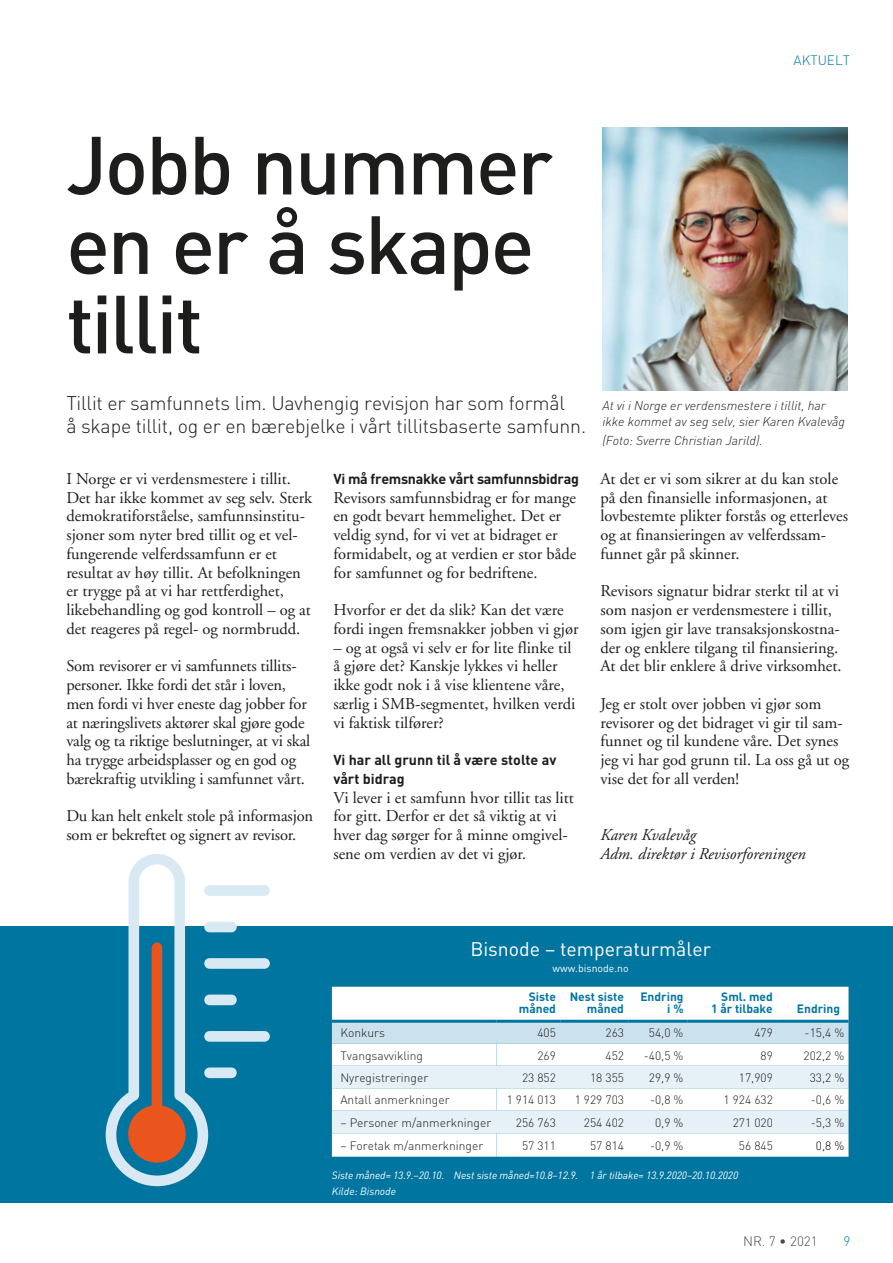
<style>
.page{position:relative;width:893px;height:1263px;background:#fff}
.page>*{position:absolute;margin:0;border:0;box-sizing:border-box;transform-origin:0 0}
.t1{font:500 81px/79.5px "DIN";letter-spacing:-.03em;color:#1d1d1b}
.t2{font:300 19.5px/23.4px "DIN";letter-spacing:-.01em;color:#1d1d1b}
.t3{font:19.5px "DIN";color:#fff}
.t4{font:16.5px/18.8px "Adobe Garamond";color:#1d1d1b}
.t5{font:italic 16.5px/18.8px "Adobe Garamond";color:#1d1d1b}
.t6{font:700 14.25px/18.8px "DIN";color:#1d1d1b}
.t7{font:700 14.25px "DIN";letter-spacing:-.02em;color:#1d1d1b}
.t8{font:300 13.5px "DIN";color:#4a4a49}
.t9{font:300 13.5px "DIN";color:#0075a0}
.t10{font:italic 300 12.75px/15.8px "DIN";color:#1d1d1b}
.t11{font:300 12px "DIN";color:#1d1d1b}
.t12{font:700 12px/12px "DIN";color:#0075a0;text-align:right}
.t13{font:300 12px "DIN";color:#000}
.t14{font:italic 10.5px/16.2px "DIN";letter-spacing:-.01em;color:#fff}
.t15{font:10.5px "DIN";color:#fff}
</style>
<div class="page">
<div style="left:0;top:926px;width:893px;height:276px;background:#0075a0"></div>
<svg style="left:332px;top:987px;width:516px;height:170px;background:#eff5f9"></svg>
<hr style="left:332px;top:1020px;width:164px;height:3px;background:#0075a0">
<hr style="left:496px;top:1020px;width:64px;height:3px;background:#0075a0">
<hr style="left:560px;top:1020px;width:68px;height:3px;background:#0075a0">
<hr style="left:628px;top:1020px;width:60px;height:3px;background:#0075a0">
<hr style="left:688px;top:1020px;width:89px;height:3px;background:#0075a0">
<hr style="left:777px;top:1020px;width:71px;height:3px;background:#0075a0">
<svg style="left:106px;top:854px;width:164px;height:332px"></svg>
<img style="left:602px;top:128px;width:246px;height:262px">
<p class="t9" style="left:794px;top:52px;width:58px">AKTUELT</p>
<h1 class="t1" style="left:66px;top:123px;width:488px">Jobb nummer en er å skape tillit</h1>
<p class="t2" style="left:66px;top:391px;width:521px">Tillit er samfunnets lim. Uavhengig revisjon har som formål<br>å skape tillit, og er en bærebjelke i vårt tillitsbaserte samfunn.</p>
<p class="t4" style="left:66px;top:470px;width:247px">I Norge er vi verdensmestere i tillit.<br>Det har ikke kommet av seg selv. Sterk demokratiforståelse, samfunnsinstitu&shy;sjoner som nyter bred tillit og et vel&shy;fungerende velferdssamfunn er et resultat av høy tillit. At befolkningen er trygge på at vi har rettferdighet, likebehandling og god kontroll – og at det reageres på regel- og normbrudd.</p>
<p class="t4" style="left:66px;top:657px;width:245px">Som revisorer er vi samfunnets tillits&shy;personer. Ikke fordi det står i loven, men fordi vi hver eneste dag jobber for at næringslivets aktører skal gjøre gode valg og ta riktige beslutninger, at vi skal ha trygge arbeidsplasser og en god og bærekraftig utvikling i samfunnet vårt.</p>
<p class="t4" style="left:66px;top:807px;width:248px">Du kan helt enkelt stole på informasjon som er bekreftet og signert av revisor.</p>
<p class="t7" style="left:333px;top:469px;width:247px">Vi må fremsnakke vårt samfunnsbidrag</p>
<p class="t4" style="left:333px;top:488px;width:244px">Revisors samfunnsbidrag er for mange en godt bevart hemmelighet. Det er veldig synd, for vi vet at bidraget er formidabelt, og at verdien er stor både for samfunnet og for bedriftene.</p>
<p class="t4" style="left:333px;top:601px;width:247px">Hvorfor er det da slik? Kan det være fordi ingen fremsnakker jobben vi gjør</p>
<p class="t4" style="left:333px;top:638px;width:243px">– og at også vi selv er for lite flinke til å gjøre det? Kanskje lykkes vi heller ikke godt nok i å vise klientene våre, særlig i SMB-segmentet, hvilken verdi vi faktisk tilfører?</p>
<p class="t6" style="left:333px;top:750px;width:225px">Vi har all grunn til å være stolte av vårt bidrag</p>
<p class="t4" style="left:333px;top:788px;width:242px">Vi lever i et samfunn hvor tillit tas litt for gitt. Derfor er det så viktig at vi hver dag sørger for å minne omgivel&shy;sene om verdien av det vi gjør.</p>
<p class="t10" style="left:602px;top:397px;width:244px">At vi i Norge er verdensmestere i tillit, har ikke kommet av seg selv, sier Karen Kvalevåg</p>
<p class="t10" style="left:602px;top:432px;width:162px">(Foto: Sverre Christian Jarild).</p>
<p class="t4" style="left:600px;top:470px;width:249px">At det er vi som sikrer at du kan stole på den finansielle informasjonen, at lovbestemte plikter forstås og etterleves og at finansieringen av velferdssam&shy;funnet går på skinner.</p>
<p class="t4" style="left:600px;top:582px;width:243px">Revisors signatur bidrar sterkt til at vi som nasjon er verdensmestere i tillit, som igjen gir lave transaksjonskostna&shy;der og enklere tilgang til finansiering.<br>At det blir enklere å drive virksomhet.</p>
<p class="t4" style="left:600px;top:695px;width:250px">Jeg er stolt over jobben vi gjør som revisorer og det bidraget vi gir til sam&shy;funnet og til kundene våre. Det synes jeg vi har god grunn til. La oss gå ut og vise det for all verden!</p>
<p class="t5" style="left:600px;top:826px;width:207px">Karen Kvalevåg<br>Adm. direktør i Revisorforeningen</p>
<p class="t3" style="left:470px;top:937px;width:242px">Bisnode – temperaturmåler</p>
<p class="t15" style="left:552px;top:962px;width:78px">www.bisnode.no</p>
<p class="t12" style="left:519px;top:990px;width:39px">Siste måned</p>
<p class="t12" style="left:570px;top:990px;width:56px">Nest siste måned</p>
<p class="t12" style="left:640px;top:990px;width:45px">Endring i%</p>
<p class="t12" style="left:711px;top:990px;width:63px">Sml. med<br>1 år tilbake</p>
<p class="t12" style="left:797px;top:1002px;width:45px">Endring</p>
<p class="t11" style="left:340px;top:1025px;width:46px">Konkurs</p>
<p class="t11" style="left:537px;top:1025px;width:20px">405</p>
<p class="t11" style="left:605px;top:1025px;width:20px">263</p>
<p class="t11" style="left:649px;top:1025px;width:36px">54,0 %</p>
<p class="t11" style="left:754px;top:1025px;width:20px">479</p>
<p class="t11" style="left:805px;top:1025px;width:41px">-15,4 %</p>
<p class="t11" style="left:340px;top:1048px;width:84px">Tvangsavvikling</p>
<p class="t11" style="left:537px;top:1048px;width:20px">269</p>
<p class="t11" style="left:605px;top:1048px;width:20px">452</p>
<p class="t11" style="left:644px;top:1048px;width:41px">-40,5 %</p>
<p class="t11" style="left:760px;top:1048px;width:14px">89</p>
<p class="t11" style="left:803px;top:1048px;width:42px">202,2 %</p>
<p class="t11" style="left:340px;top:1070px;width:89px">Nyregistreringer</p>
<p class="t11" style="left:522px;top:1070px;width:35px">23 852</p>
<p class="t11" style="left:590px;top:1070px;width:35px">18 355</p>
<p class="t11" style="left:649px;top:1070px;width:36px">29,9 %</p>
<p class="t11" style="left:739px;top:1070px;width:35px">17,909</p>
<p class="t11" style="left:810px;top:1070px;width:36px">33,2 %</p>
<p class="t11" style="left:340px;top:1093px;width:111px">Antall anmerkninger</p>
<p class="t11" style="left:507px;top:1093px;width:51px">1 914 013</p>
<p class="t11" style="left:575px;top:1093px;width:51px">1 929 703</p>
<p class="t11" style="left:650px;top:1093px;width:35px">-0,8 %</p>
<p class="t11" style="left:723px;top:1093px;width:51px">1 924 632</p>
<p class="t11" style="left:811px;top:1093px;width:35px">-0,6 %</p>
<p class="t11" style="left:340px;top:1115px;width:152px">– Personer m/anmerkninger</p>
<p class="t11" style="left:516px;top:1115px;width:42px">256 763</p>
<p class="t11" style="left:584px;top:1115px;width:42px">254 402</p>
<p class="t11" style="left:655px;top:1115px;width:30px">0,9 %</p>
<p class="t11" style="left:733px;top:1115px;width:42px">271 020</p>
<p class="t11" style="left:811px;top:1115px;width:35px">-5,3 %</p>
<p class="t11" style="left:340px;top:1138px;width:144px">– Foretak m/anmerkninger</p>
<p class="t11" style="left:522px;top:1138px;width:35px">57 311</p>
<p class="t11" style="left:590px;top:1138px;width:35px">57 814</p>
<p class="t11" style="left:650px;top:1138px;width:35px">-0,9 %</p>
<p class="t11" style="left:739px;top:1138px;width:35px">56 845</p>
<p class="t13" style="left:816px;top:1138px;width:30px">0,8 %</p>
<p class="t14" style="left:332px;top:1167px;width:408px">Siste måned= 13.9.–20.10. Nest siste måned=10.8–12.9. 1 år tilbake= 13.9.2020–20.10.2020<br>Kilde: Bisnode</p>
<p class="t8" style="left:743px;top:1232px;width:76px">NR. 7 • 2021</p>
<p class="t9" style="left:843px;top:1232px;width:8px">9</p>
</div>
